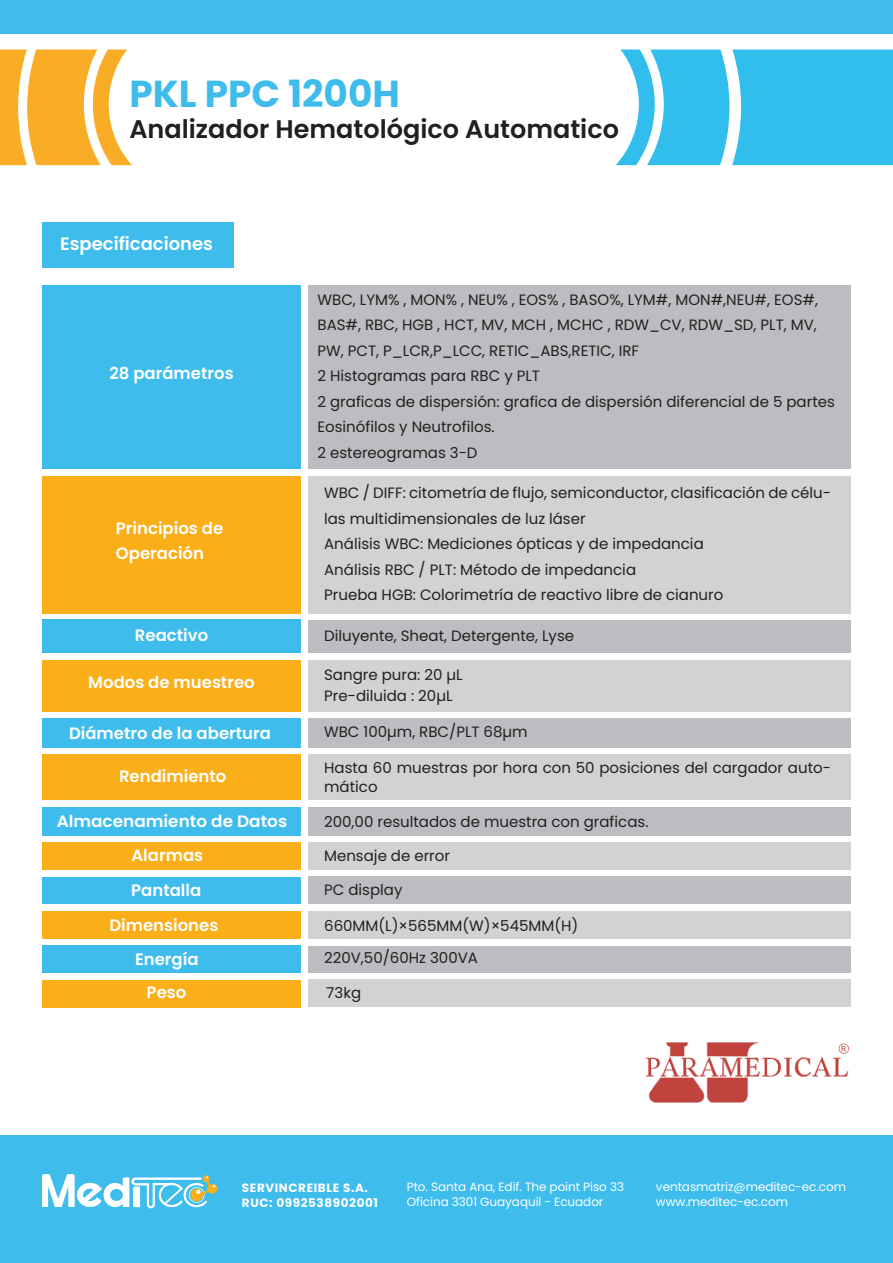
<style>
.page{position:relative;width:893px;height:1263px;background:#fff}
.page>*{position:absolute;margin:0;border:0;box-sizing:border-box;transform-origin:0 0}
.t1{font:700 37.5px "Poppins";color:#40bcec}
.t2{font:600 25.5px "Poppins";color:#231f20}
.t3{font:600 18px "Poppins";color:#fff}
.t4{font:600 16.5px/25.5px "Poppins";color:#fff}
.t5{font:15px/25.5px "Poppins";color:#231f20}
.t6{font:12px/15px "Poppins";letter-spacing:-.005em;color:#fff}
.t7{font:700 12px/15px "Poppins";letter-spacing:.05em;color:#fff}
</style>
<div class="page">
<svg style="left:0;top:49px;width:132px;height:116px"></svg>
<svg style="left:616px;top:49px;width:277px;height:116px;background:#4dc7ef"></svg>
<div style="left:0;top:1135px;width:893px;height:128px;background:#3ebded"></div>
<div style="left:42px;top:222px;width:192px;height:46px;background:#3ebded"></div>
<div style="left:42px;top:285px;width:259px;height:184px;background:#3ebded"></div>
<div style="left:42px;top:476px;width:259px;height:137px;background:#faae18"></div>
<div style="left:42px;top:620px;width:259px;height:33px;background:#3ebded"></div>
<div style="left:42px;top:660px;width:259px;height:51px;background:#faae18"></div>
<div style="left:42px;top:718px;width:259px;height:29px;background:#3ebded"></div>
<div style="left:42px;top:754px;width:259px;height:46px;background:#faae18"></div>
<div style="left:42px;top:807px;width:259px;height:28px;background:#3ebded"></div>
<div style="left:42px;top:842px;width:259px;height:28px;background:#faae18"></div>
<div style="left:42px;top:877px;width:259px;height:27px;background:#3ebded"></div>
<div style="left:42px;top:911px;width:259px;height:28px;background:#faae18"></div>
<div style="left:42px;top:946px;width:259px;height:27px;background:#3ebded"></div>
<div style="left:42px;top:980px;width:259px;height:27px;background:#faae18"></div>
<svg style="left:645px;top:1042px;width:204px;height:61px"></svg>
<div style="left:0;top:0;width:893px;height:34px;background:#40bcec"></div>
<div style="left:309px;top:285px;width:542px;height:184px;background:#bcbdc0"></div>
<div style="left:309px;top:476px;width:542px;height:137px;background:#d1d2d4"></div>
<div style="left:309px;top:620px;width:542px;height:33px;background:#bcbdc0"></div>
<div style="left:309px;top:660px;width:542px;height:51px;background:#d1d2d4"></div>
<div style="left:309px;top:718px;width:542px;height:29px;background:#bcbdc0"></div>
<div style="left:309px;top:754px;width:542px;height:46px;background:#d1d2d4"></div>
<div style="left:309px;top:807px;width:542px;height:28px;background:#bcbdc0"></div>
<div style="left:309px;top:842px;width:542px;height:28px;background:#d1d2d4"></div>
<div style="left:309px;top:877px;width:542px;height:27px;background:#bcbdc0"></div>
<div style="left:309px;top:911px;width:542px;height:28px;background:#d1d2d4"></div>
<div style="left:309px;top:946px;width:542px;height:26px;background:#bcbdc0"></div>
<div style="left:309px;top:979px;width:542px;height:28px;background:#d1d2d4"></div>
<svg style="left:42px;top:1174px;width:176px;height:34px"></svg>
<h1 class="t1" style="left:129px;top:72px;width:272px">PKL PPC 1200H</h1>
<h2 class="t2" style="left:129px;top:114px;width:491px">Analizador Hematológico Automatico</h2>
<p class="t3" style="left:60px;top:234px;width:154px">Especificaciones</p>
<p class="t4" style="left:109px;top:360px;width:126px">28 parámetros</p>
<p class="t4" style="left:116px;top:515px;width:109px">Principios de<br>Operación</p>
<p class="t4" style="left:135px;top:623px;width:75px">Reactivo</p>
<p class="t4" style="left:88px;top:669px;width:168px">Modos de muestreo</p>
<p class="t4" style="left:69px;top:720px;width:203px">Diámetro de la abertura</p>
<p class="t4" style="left:119px;top:764px;width:109px">Rendimiento</p>
<p class="t4" style="left:57px;top:808px;width:232px">Almacenamiento de Datos</p>
<p class="t4" style="left:131px;top:842px;width:73px">Alarmas</p>
<p class="t4" style="left:131px;top:877px;width:72px">Pantalla</p>
<p class="t4" style="left:109px;top:912px;width:110px">Dimensiones</p>
<p class="t4" style="left:135px;top:947px;width:65px">Energía</p>
<p class="t4" style="left:147px;top:980px;width:41px">Peso</p>
<p class="t5" style="left:317px;top:287px;width:519px">WBC, LYM% , MON% , NEU% , EOS% , BASO%, LYM#, MON#,NEU#, EOS#, BAS#, RBC, HGB , HCT, MV, MCH , MCHC , RDW_CV, RDW_SD, PLT, MV, PW, PCT, P_LCR,P_LCC, RETIC_ABS,RETIC, IRF<br>2 Histogramas para RBC y PLT<br>2 graficas de dispersión: grafica de dispersión diferencial de 5 partes Eosinófilos y Neutrofilos.<br>2 estereogramas 3-D</p>
<p class="t5" style="left:324px;top:480px;width:508px">WBC / DIFF: citometría de flujo, semiconductor, clasificación de célu&shy;las multidimensionales de luz láser<br>Análisis WBC: Mediciones ópticas y de impedancia<br>Análisis RBC / PLT: Método de impedancia<br>Prueba HGB: Colorimetría de reactivo libre de cianuro</p>
<p class="t5" style="left:324px;top:623px;width:252px">Diluyente, Sheat, Detergente, Lyse</p>
<p class="t5" style="left:324px;top:664px;width:140px;line-height:21px">Sangre pura: 20 µL<br>Pre-diluida : 20µL</p>
<p class="t5" style="left:324px;top:719px;width:205px">WBC 100µm, RBC/PLT 68µm</p>
<p class="t5" style="left:324px;top:758px;width:508px;line-height:19.5px">Hasta 60 muestras por hora con 50 posiciones del cargador auto&shy;mático</p>
<p class="t5" style="left:324px;top:809px;width:326px">200,00 resultados de muestra con graficas.</p>
<p class="t5" style="left:324px;top:843px;width:127px">Mensaje de error</p>
<p class="t5" style="left:324px;top:877px;width:80px">PC display</p>
<p class="t5" style="left:324px;top:909px;width:256px;line-height:32.2px">660MM(L)×565MM(W)×545MM(H)<br>220V,50/60Hz 300VA</p>
<p class="t5" style="left:326px;top:980px;width:36px">73kg</p>
<p class="t7" style="left:242px;top:1180px;width:138px">SERVINCREIBLE S.A.<br>RUC: 0992538902001</p>
<p class="t6" style="left:407px;top:1179px;width:219px">Pto. Santa Ana, Edif. The point Piso 33<br>Oficina 3301 Guayaquil - Ecuador</p>
<p class="t6" style="left:656px;top:1179px;width:192px">ventasmatriz@meditec-ec.com www.meditec-ec.com</p>
</div>
